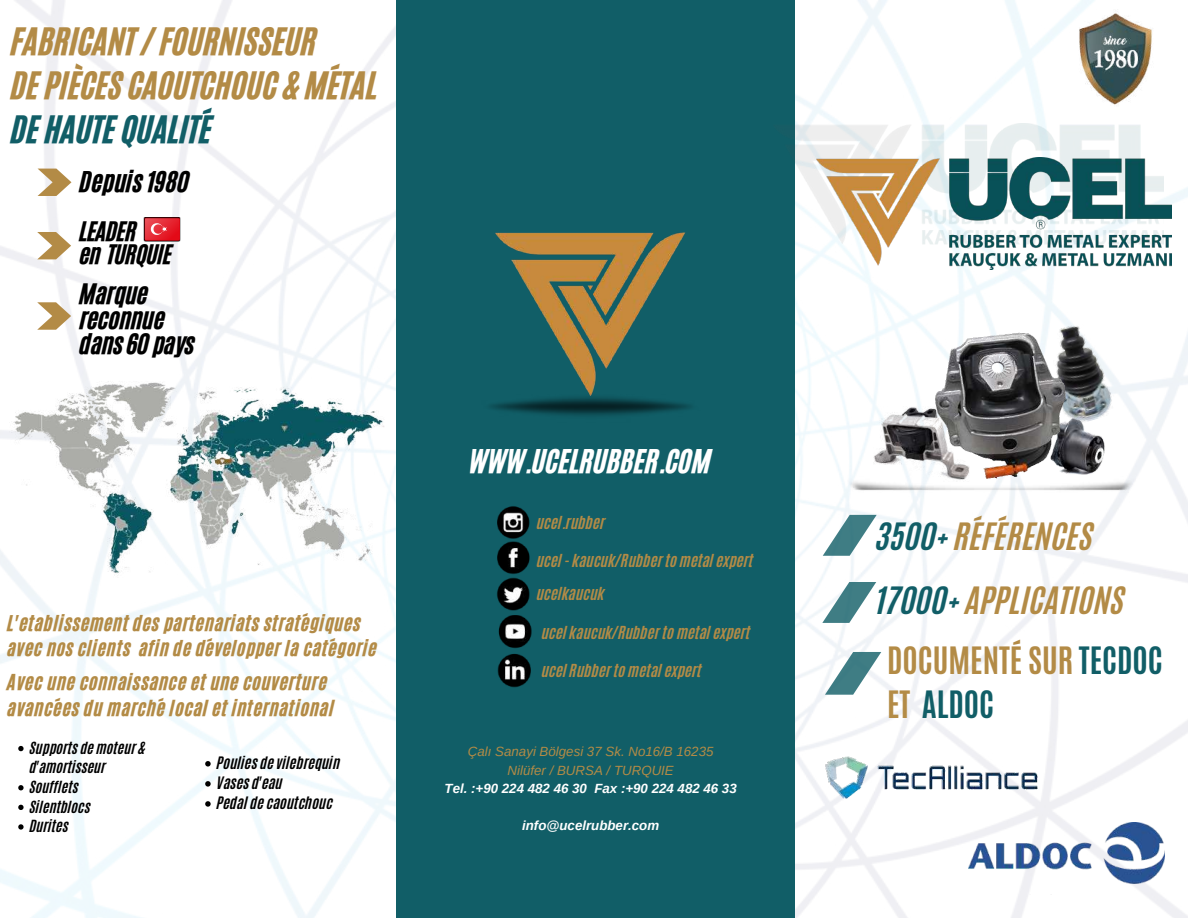
<style>
.page{position:relative;width:1188px;height:918px;background:#fff}
.page>*{position:absolute;margin:0;border:0;box-sizing:border-box;transform-origin:0 0}
.t1{font:31.8px/44.4px "CA Generated";color:#b38b46}
.t2{font:31.8px "CA Generated";color:#115e67}
.t3{font:31.5px/64.1px "CA Generated";color:#b38b46}
.t4{font:700 31.5px/44px "Antonio";color:#b38b46}
.t5{font:27.6px "CA Generated";color:#fff}
.t6{font:24px "CA Generated";color:#000}
.t7{font:23.7px/24.6px "CA Generated";letter-spacing:-.015em;color:#000}
.t8{font:22.65px/23.4px "CA Generated";letter-spacing:-.02em;color:#000}
.t9{font:18.45px/25.8px "CA Generated";letter-spacing:.03em;color:#b38b46}
.t10{font:18.3px/25.5px "CA Generated";letter-spacing:.035em;color:#b38b46}
.t11{font:15px "CA Generated";color:#b38b46}
.t12{font:14.4px/20.1px "CA Generated";color:#000}
.t13{font:13.95px/19.6px "CA Generated";color:#000}
.t14{font:italic 13.35px/18.6px "Arimo";color:#b38b46;text-align:center}
.t15{font:italic 700 13.35px "Arimo";color:#fff}
.s1{color:#115e67}
</style>
<div class="page">
<img style="left:0;top:0;width:1188px;height:918px">
<div style="left:396px;top:0;width:398px;height:918px;background:#115e67"></div>
<svg style="left:825px;top:652px;width:56px;height:43px"></svg>
<svg style="left:823px;top:515px;width:54px;height:41px"></svg>
<svg style="left:822px;top:582px;width:54px;height:41px"></svg>
<svg style="left:38px;top:169px;width:33px;height:27px"></svg>
<img style="left:3px;top:376px;width:392px;height:205px">
<svg style="left:37px;top:232px;width:34px;height:27px"></svg>
<svg style="left:144px;top:217px;width:36px;height:24px"></svg>
<svg style="left:37px;top:302px;width:34px;height:28px"></svg>
<svg style="left:18px;top:746px;width:6px;height:5px"></svg>
<svg style="left:18px;top:785px;width:6px;height:5px"></svg>
<svg style="left:18px;top:805px;width:6px;height:5px"></svg>
<svg style="left:18px;top:824px;width:6px;height:6px"></svg>
<svg style="left:205px;top:761px;width:6px;height:6px"></svg>
<svg style="left:205px;top:781px;width:6px;height:6px"></svg>
<svg style="left:205px;top:801px;width:6px;height:6px"></svg>
<img style="left:1069px;top:414px;width:58px;height:30px">
<img style="left:1069px;top:320px;width:50px;height:108px">
<img style="left:873px;top:407px;width:49px;height:37px">
<img style="left:922px;top:309px;width:147px;height:135px">
<img style="left:794px;top:444px;width:394px;height:58px">
<img style="left:497px;top:544px;width:33px;height:30px">
<img style="left:497px;top:506px;width:33px;height:38px">
<img style="left:497px;top:577px;width:33px;height:34px">
<img style="left:498px;top:616px;width:34px;height:32px">
<img style="left:497px;top:654px;width:34px;height:34px">
<img style="left:794px;top:124px;width:370px;height:125px">
<img style="left:816px;top:157px;width:356px;height:113px">
<img style="left:1067px;top:10px;width:97px;height:96px">
<img style="left:794px;top:729px;width:302px;height:100px">
<img style="left:969px;top:823px;width:195px;height:72px">
<img style="left:496px;top:232px;width:190px;height:171px">
<h1 class="t1" style="left:12px;top:19px;width:368px">FABRICANT / FOURNISSEUR<br>DE PIÈCES CAOUTCHOUC &amp; MÉTAL</h1>
<h1 class="t2" style="left:12px;top:107px;width:202px">DE HAUTE QUALITÉ</h1>
<h3 class="t6" style="left:80px;top:164px;width:111px">Depuis 1980</h3>
<h3 class="t8" style="left:80px;top:220px;width:94px">LEADER<br>en TURQUIE</h3>
<h3 class="t7" style="left:80px;top:282px;width:117px">Marque reconnue dans 60 pays</h3>
<p class="t10" style="left:8px;top:610px;width:371px">L'etablissement des partenariats stratégiques avec nos clients afin de développer la catégorie</p>
<p class="t9" style="left:8px;top:669px;width:328px">Avec une connaissance et une couverture avancées du marché local et international</p>
<p class="t13" style="left:30px;top:738px;width:118px">Supports de moteur &amp; d'amortisseur<br>Soufflets<br>Silentblocs<br>Durites</p>
<p class="t12" style="left:217px;top:753px;width:125px">Poulies de vilebrequin<br>Vases d'eau<br>Pedal de caoutchouc</p>
<h3 class="t5" style="left:469px;top:442px;width:244px">WWW.UCELRUBBER.COM</h3>
<p class="t11" style="left:537px;top:512px;width:70px">ucel.rubber</p>
<p class="t11" style="left:537px;top:550px;width:218px">ucel - kaucuk/Rubber to metal expert</p>
<p class="t11" style="left:537px;top:583px;width:69px">ucelkaucuk</p>
<p class="t11" style="left:542px;top:622px;width:210px">ucel kaucuk/Rubber to metal expert</p>
<p class="t11" style="left:542px;top:660px;width:162px">ucel Rubber to metal expert</p>
<p class="t14" style="left:468px;top:742px;width:247px">Çalı Sanayi Bölgesi 37 Sk. No16/B 16235<br>Nilüfer / BURSA / TURQUIE</p>
<p class="t15" style="left:445px;top:781px;width:294px">Tel. :+90 224 482 46 30 Fax :+90 224 482 46 33</p>
<p class="t15" style="left:522px;top:818px;width:139px">info@ucelrubber.com</p>
<h2 class="t3" style="left:876px;top:505px;width:250px"><span class="s1">3500+</span> RÉFÉRENCES<br><span class="s1">17000+</span> APPLICATIONS</h2>
<h2 class="t4" style="left:887px;top:639px;width:277px">DOCUMENTÉ SUR <span class="s1">TECDOC<br></span>ET <span class="s1">ALDOC</span></h2>
</div>
